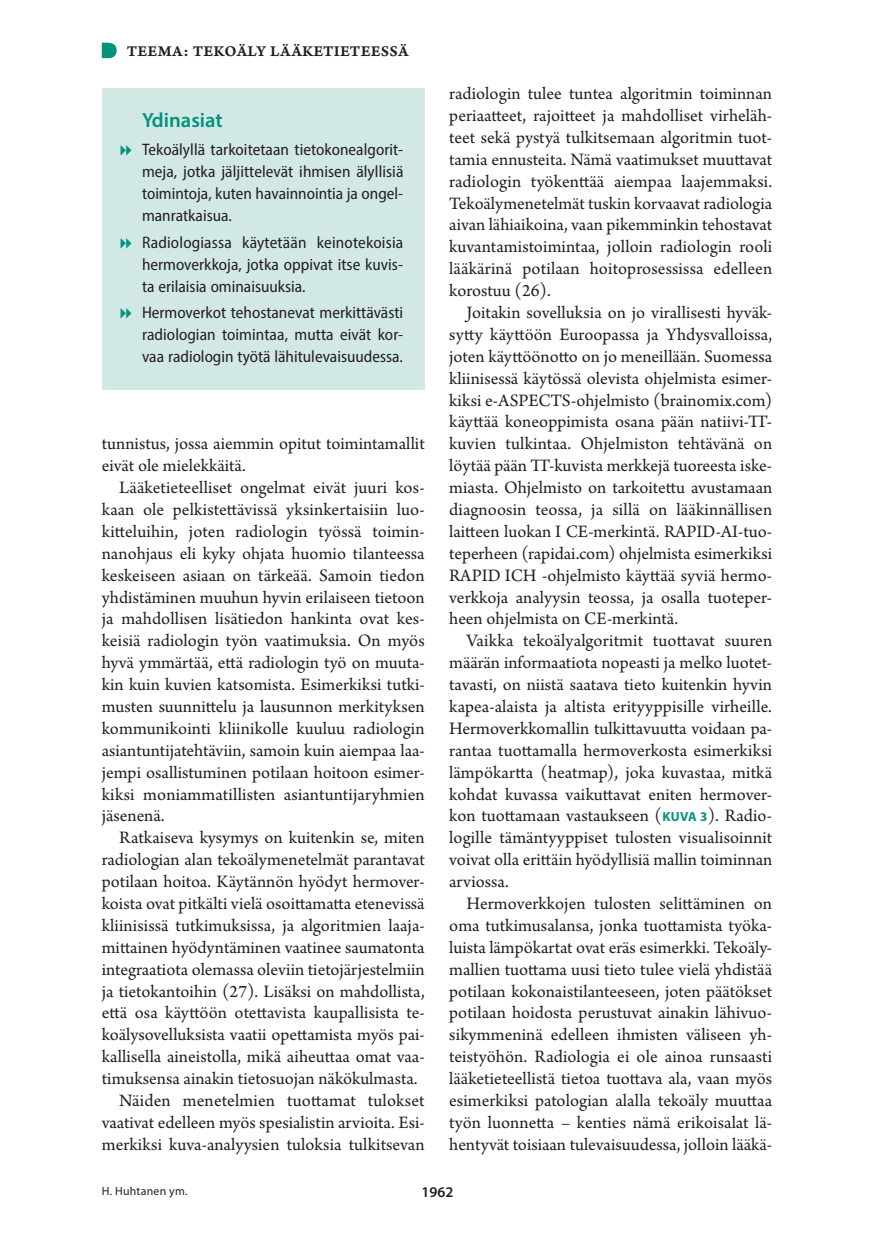
<style>
.page{position:relative;width:874px;height:1241px;background:#fff}
.page>*{position:absolute;margin:0;border:0;box-sizing:border-box;transform-origin:0 0}
.ydinasiat_otsikko_tu{font:600 20.65px "Myriad Pro";color:#00937d}
.t1{font:18.38px/21.9px "Arno Pro";color:#231f20;text-align:justify}
.t2{font:semi-condensed 16.62px/21.9px "Myriad Pro";color:#231f20;text-align:justify}
.vinj{font:15.75px "Arno Pro Smbd Caption";letter-spacing:.015em;color:#231f20}
.t3{font:600 14.88px "Myriad Pro";color:#231f20}
.Ala{font:11.9px "Myriad Pro";letter-spacing:.02em;color:#231f20}
.s1{font-family:"Myriad Pro";font-weight:700;font-size:13.12px;color:#00937d}
</style>
<div class="page">
<div style="left:102px;top:88px;width:322px;height:301px;background:#d2e8e4"></div>
<svg style="left:102px;top:43px;width:15px;height:15px"></svg>
<p class="vinj" style="left:127px;top:41px;width:283px">TEEMA: TEKOÄLY LÄÄKETIETEESSÄ</p>
<p class="ydinasiat_otsikko_tu" style="left:142px;top:107px;width:82px">Ydinasiat</p>
<p class="t2" style="left:142px;top:138px;width:263px">Tekoälyllä tarkoitetaan tietokonealgorit&shy;meja, jotka jäljittelevät ihmisen älyllisiä toimintoja, kuten havainnointia ja ongel&shy;manratkaisua.</p>
<p class="t2" style="left:142px;top:231px;width:263px">Radiologiassa käytetään keinotekoisia hermoverkkoja, jotka oppivat itse kuvis&shy;ta erilaisia ominaisuuksia.</p>
<p class="t2" style="left:142px;top:301px;width:262px">Hermoverkot tehostanevat merkittävästi radiologian toimintaa, mutta eivät kor&shy;vaa radiologin työtä lähitulevaisuudessa.</p>
<p class="t1" style="left:102px;top:434px;width:324px">tunnistus, jossa aiemmin opitut toimintamallit eivät ole mielekkäitä.</p>
<p class="t1" style="left:102px;top:477px;width:324px;text-indent:17px">Lääketieteelliset ongelmat eivät juuri kos&shy;kaan ole pelkistettävissä yksinkertaisiin luo&shy;kitteluihin, joten radiologin työssä toimin&shy;nanohjaus eli kyky ohjata huomio tilanteessa keskeiseen asiaan on tärkeää. Samoin tiedon yhdistäminen muuhun hyvin erilaiseen tietoon ja mahdollisen lisätiedon hankinta ovat kes&shy;keisiä radiologin työn vaatimuksia. On myös hyvä ymmärtää, että radiologin työ on muuta&shy;kin kuin kuvien katsomista. Esimerkiksi tutki&shy;musten suunnittelu ja lausunnon merkityksen kommunikointi kliinikolle kuuluu radiologin asiantuntijatehtäviin, samoin kuin aiempaa laa&shy;jempi osallistuminen potilaan hoitoon esimer&shy;kiksi moniammatillisten asiantuntijaryhmien jäsenenä.</p>
<p class="t1" style="left:102px;top:827px;width:324px;text-indent:17px">Ratkaiseva kysymys on kuitenkin se, miten radiologian alan tekoälymenetelmät parantavat potilaan hoitoa. Käytännön hyödyt hermover&shy;koista ovat pitkälti vielä osoittamatta etenevissä kliinisissä tutkimuksissa, ja algoritmien laaja&shy;mittainen hyödyntäminen vaatinee saumatonta integraatiota olemassa oleviin tietojärjestelmiin ja tietokantoihin (27). Lisäksi on mahdollista, että osa käyttöön otettavista kaupallisista te&shy;koälysovelluksista vaatii opettamista myös pai&shy;kallisella aineistolla, mikä aiheuttaa omat vaa&shy;timuksensa ainakin tietosuojan näkökulmasta.</p>
<p class="t1" style="left:102px;top:1090px;width:324px;text-indent:17px">Näiden menetelmien tuottamat tulokset vaativat edelleen myös spesialistin arvioita. Esi&shy;merkiksi kuva-analyysien tuloksia tulkitsevan</p>
<p class="t1" style="left:449px;top:84px;width:324px">radiologin tulee tuntea algoritmin toiminnan periaatteet, rajoitteet ja mahdolliset virheläh&shy;teet sekä pystyä tulkitsemaan algoritmin tuot&shy;tamia ennusteita. Nämä vaatimukset muuttavat radiologin työkenttää aiempaa laajemmaksi.<br>Tekoälymenetelmät tuskin korvaavat radiologia aivan lähiaikoina, vaan pikemminkin tehostavat kuvantamistoimintaa, jolloin radiologin rooli lääkärinä potilaan hoitoprosessissa edelleen korostuu (26).</p>
<p class="t1" style="left:449px;top:302px;width:324px;text-indent:17px">Joitakin sovelluksia on jo virallisesti hyväk&shy;sytty käyttöön Euroopassa ja Yhdysvalloissa, joten käyttöönotto on jo meneillään. Suomessa kliinisessä käytössä olevista ohjelmista esimer&shy;kiksi e-ASPECTS-ohjelmisto (brainomix.com) käyttää koneoppimista osana pään natiivi-TT&shy;kuvien tulkintaa. Ohjelmiston tehtävänä on löytää pään TT-kuvista merkkejä tuoreesta iske&shy;miasta. Ohjelmisto on tarkoitettu avustamaan diagnoosin teossa, ja sillä on lääkinnällisen laitteen luokan I CE-merkintä. RAPID-AI-tuo&shy;teperheen (rapidai.com) ohjelmista esimerkiksi RAPID ICH ‑ohjelmisto käyttää syviä hermo&shy;verkkoja analyysin teossa, ja osalla tuoteper&shy;heen ohjelmista on CE-merkintä.</p>
<p class="t1" style="left:449px;top:630px;width:324px;text-indent:17px">Vaikka tekoälyalgoritmit tuottavat suuren määrän informaatiota nopeasti ja melko luotet&shy;tavasti, on niistä saatava tieto kuitenkin hyvin kapea-alaista ja altista erityyppisille virheille.<br>Hermoverkkomallin tulkittavuutta voidaan pa&shy;rantaa tuottamalla hermoverkosta esimerkiksi lämpökartta (heatmap), joka kuvastaa, mitkä kohdat kuvassa vaikuttavat eniten hermover&shy;kon tuottamaan vastaukseen (<span class="s1">KUVA 3</span>). Radio&shy;logille tämäntyyppiset tulosten visualisoinnit voivat olla erittäin hyödyllisiä mallin toiminnan arviossa.</p>
<p class="t1" style="left:449px;top:893px;width:324px;text-indent:17px">Hermoverkkojen tulosten selittäminen on oma tutkimusalansa, jonka tuottamista työka&shy;luista lämpökartat ovat eräs esimerkki. Tekoäly&shy;mallien tuottama uusi tieto tulee vielä yhdistää potilaan kokonaistilanteeseen, joten päätökset potilaan hoidosta perustuvat ainakin lähivuo&shy;sikymmeninä edelleen ihmisten väliseen yh&shy;teistyöhön. Radiologia ei ole ainoa runsaasti lääketieteellistä tietoa tuottava ala, vaan myös esimerkiksi patologian alalla tekoäly muuttaa työn luonnetta – kenties nämä erikoisalat lä&shy;hentyvät toisiaan tulevaisuudessa, jolloin lääkä-</p>
<p class="Ala" style="left:102px;top:1183px;width:87px">H. Huhtanen ym.</p>
<p class="t3" style="left:421px;top:1182px;width:33px">1962</p>
</div>
